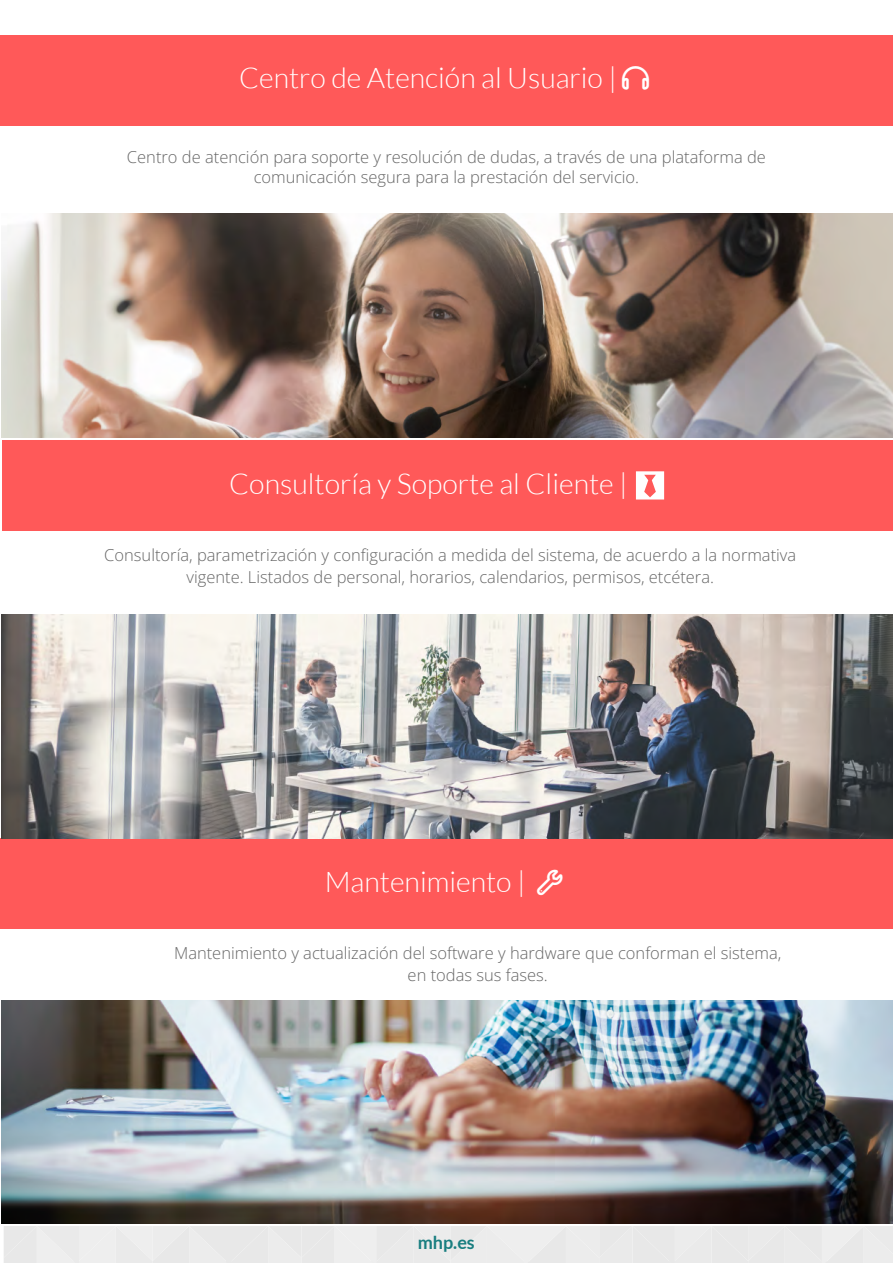
<style>
.page{position:relative;width:893px;height:1263px;background:#fff}
.page>*{position:absolute;margin:0;border:0;box-sizing:border-box;transform-origin:0 0}
.t1{font:300 28.5px "Lato";color:#fff}
.t2{font:700 18px "Lato";color:#197e80}
.t3{font:300 16.5px/22.5px "Open Sans";color:#666;text-align:center}
</style>
<div class="page">
<div style="left:4px;top:1226px;width:889px;height:37px;background:#eaeaea"></div>
<div style="left:0;top:35px;width:893px;height:90px;background:#ff5959"></div>
<div style="left:2px;top:440px;width:891px;height:90px;background:#ff5959"></div>
<svg style="left:636px;top:471px;width:28px;height:28px"></svg>
<div style="left:0;top:838px;width:893px;height:90px;background:#ff5959"></div>
<img style="left:2px;top:1001px;width:891px;height:222px">
<img style="left:2px;top:614px;width:891px;height:224px">
<img style="left:2px;top:213px;width:891px;height:224px">
<h1 class="t1" style="left:239px;top:62px;width:379px">Centro de Atención al Usuario |</h1>
<p class="t3" style="left:127px;top:147px;width:640px;line-height:19.8px">Centro de atención para soporte y resolución de dudas, a través de una plataforma de comunicación segura para la prestación del servicio.</p>
<h1 class="t1" style="left:229px;top:468px;width:400px">Consultoría y Soporte al Cliente |</h1>
<p class="t3" style="left:104px;top:543px;width:693px">Consultoría, parametrización y configuración a medida del sistema, de acuerdo a la normativa vigente. Listados de personal, horarios, calendarios, permisos, etcétera.</p>
<h1 class="t1" style="left:325px;top:866px;width:203px">Mantenimiento |</h1>
<p class="t3" style="left:174px;top:941px;width:609px">Mantenimiento y actualización del software y hardware que conforman el sistema, en todas sus fases.</p>
<p class="t2" style="left:418px;top:1232px;width:59px">mhp.es</p>
</div>
